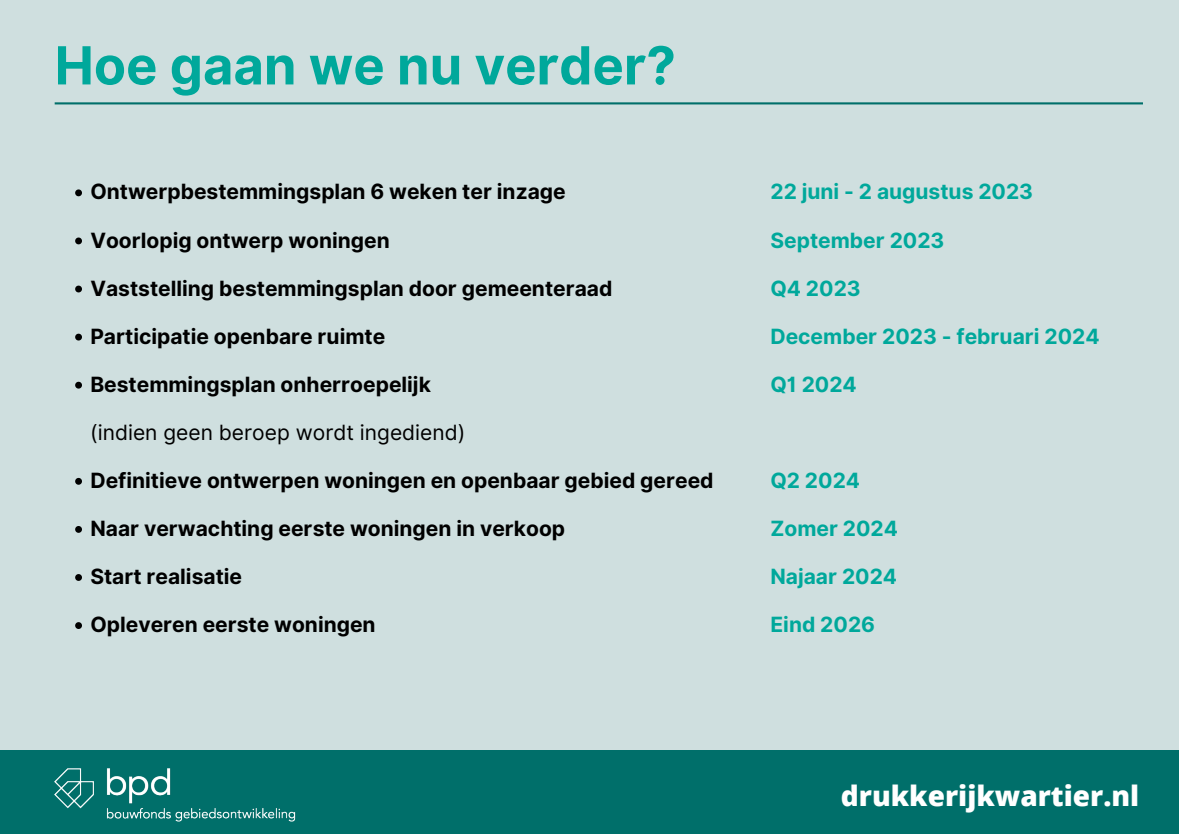
<style>
.page{position:relative;width:1179px;height:834px;background:#fff}
.page>*{position:absolute;margin:0;border:0;box-sizing:border-box;transform-origin:0 0}
.t1{font:700 52.5px "Inter";color:#00a89b}
.t2{font:800 28px "Open Sans";color:#fff}
.t3{font:700 21px "Inter";color:#000}
.t4{font:700 21px "Inter";color:#00a89b}
.t5{font:21px "Inter";color:#000}
</style>
<div class="page">
<div style="left:0;top:0;width:1179px;height:833px;background:#cfdfdf"></div>
<div style="left:0;top:750px;width:1179px;height:83px;background:#006f6a"></div>
<img style="left:54px;top:768px;width:242px;height:54px">
<hr style="left:55px;top:102px;width:1088px;height:2px;background:#006f6a">
<svg style="left:75px;top:189px;width:7px;height:7px"></svg>
<svg style="left:75px;top:237px;width:7px;height:7px"></svg>
<svg style="left:75px;top:285px;width:7px;height:7px"></svg>
<svg style="left:75px;top:333px;width:7px;height:7px"></svg>
<svg style="left:75px;top:382px;width:7px;height:6px"></svg>
<svg style="left:75px;top:478px;width:7px;height:6px"></svg>
<svg style="left:75px;top:526px;width:7px;height:6px"></svg>
<svg style="left:75px;top:574px;width:7px;height:7px"></svg>
<svg style="left:75px;top:622px;width:7px;height:7px"></svg>
<p class="t1" style="left:55px;top:34px;width:623px">Hoe gaan we nu verder?</p>
<p class="t3" style="left:90px;top:179px;width:477px">Ontwerpbestemmingsplan 6 weken ter inzage</p>
<p class="t3" style="left:90px;top:227px;width:301px">Voorlopig ontwerp woningen</p>
<p class="t3" style="left:90px;top:275px;width:523px">Vaststelling bestemmingsplan door gemeenteraad</p>
<p class="t3" style="left:90px;top:323px;width:296px">Participatie openbare ruimte</p>
<p class="t3" style="left:90px;top:371px;width:342px">Bestemmingsplan onherroepelijk</p>
<p class="t5" style="left:90px;top:419px;width:377px">(indien geen beroep wordt ingediend)</p>
<p class="t3" style="left:90px;top:467px;width:625px">Definitieve ontwerpen woningen en openbaar gebied gereed</p>
<p class="t3" style="left:90px;top:515px;width:476px">Naar verwachting eerste woningen in verkoop</p>
<p class="t3" style="left:90px;top:563px;width:153px">Start realisatie</p>
<p class="t3" style="left:90px;top:612px;width:287px">Opleveren eerste woningen</p>
<p class="t4" style="left:770px;top:179px;width:264px">22 juni - 2 augustus 2023</p>
<p class="t4" style="left:770px;top:227px;width:175px">September 2023</p>
<p class="t4" style="left:770px;top:275px;width:92px">Q4 2023</p>
<p class="t4" style="left:770px;top:323px;width:331px">December 2023 - februari 2024</p>
<p class="t4" style="left:770px;top:371px;width:88px">Q1 2024</p>
<p class="t4" style="left:770px;top:467px;width:91px">Q2 2024</p>
<p class="t4" style="left:770px;top:515px;width:129px">Zomer 2024</p>
<p class="t4" style="left:770px;top:563px;width:128px">Najaar 2024</p>
<p class="t4" style="left:770px;top:612px;width:106px">Eind 2026</p>
<p class="t2" style="left:841px;top:776px;width:300px">drukkerijkwartier.nl</p>
</div>
